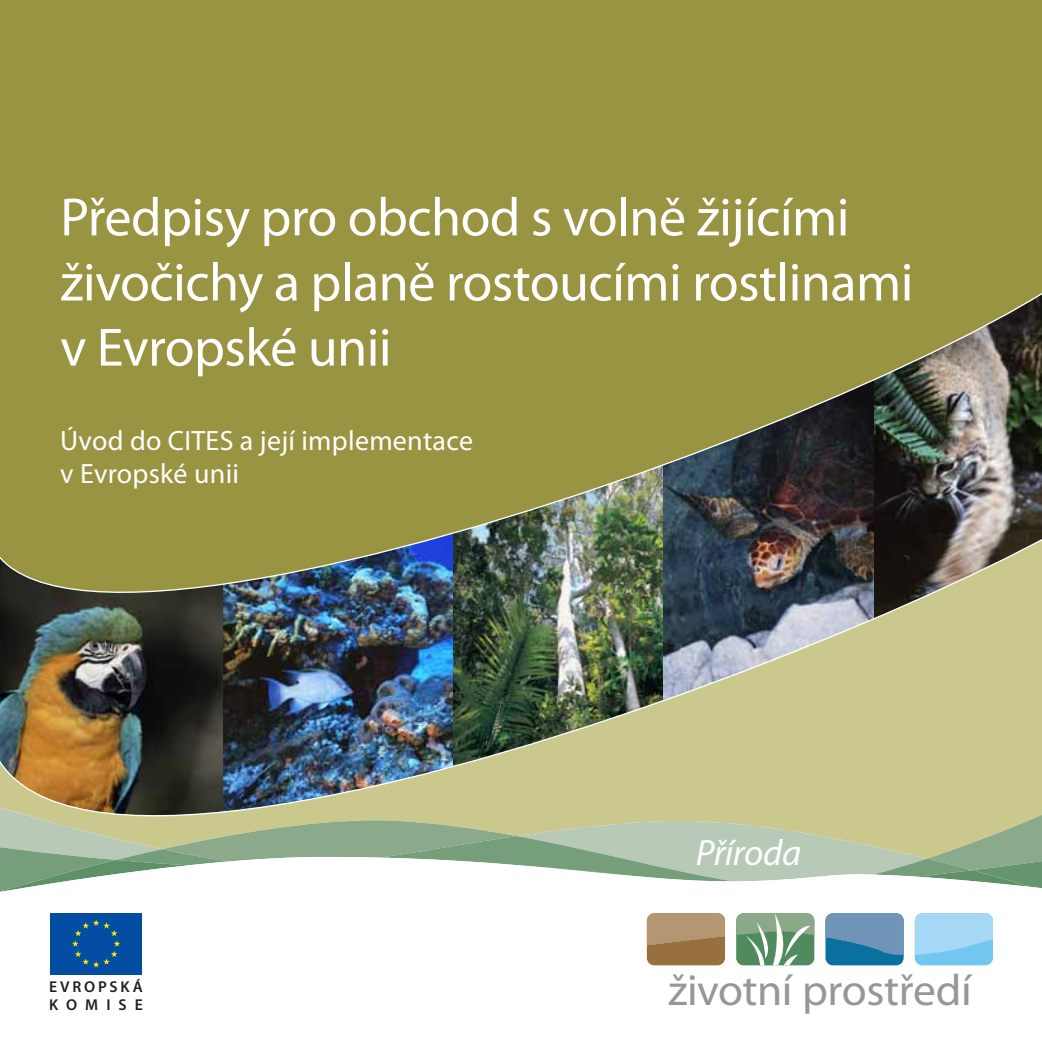
<style>
.page{position:relative;width:1042px;height:1042px;background:#fff}
.page>*{position:absolute;margin:0;border:0;box-sizing:border-box;transform-origin:0 0}
.t1{font:54.25px/65.1px "Myriad Pro";letter-spacing:-.01em;color:#fff}
.t2{font:44.1px "Myriad Pro";letter-spacing:-.01em;color:#95979a}
.t3{font:italic 36.75px "Myriad Pro";letter-spacing:-.015em;color:#fff}
.t4{font:28px/33.6px "Myriad Pro";letter-spacing:.01em;color:#fff}
.t5{font:600 15.75px/17.5px "Myriad Pro";letter-spacing:.195em;color:#231f20}
</style>
<div class="page">
<div style="left:0;top:0;width:1042px;height:95px;background:#989441"></div>
<img style="left:0;top:95px;width:1042px;height:880px">
<div style="left:50px;top:913px;width:92px;height:61px;background:#034ea2"></div>
<svg style="left:72px;top:919px;width:48px;height:48px"></svg>
<p class="t1" style="left:60px;top:188px;width:854px">Předpisy pro obchod s volně žijícími živočichy a planě rostoucími rostlinami v Evropské unii</p>
<p class="t4" style="left:60px;top:425px;width:414px">Úvod do CITES a její implementace v Evropské unii</p>
<p class="t5" style="left:49px;top:979px;width:95px">EVROPSKÁ<br>KOMISE</p>
<p class="t3" style="left:696px;top:839px;width:107px">Příroda</p>
<p class="t2" style="left:668px;top:973px;width:305px">životní prostředí</p>
</div>
